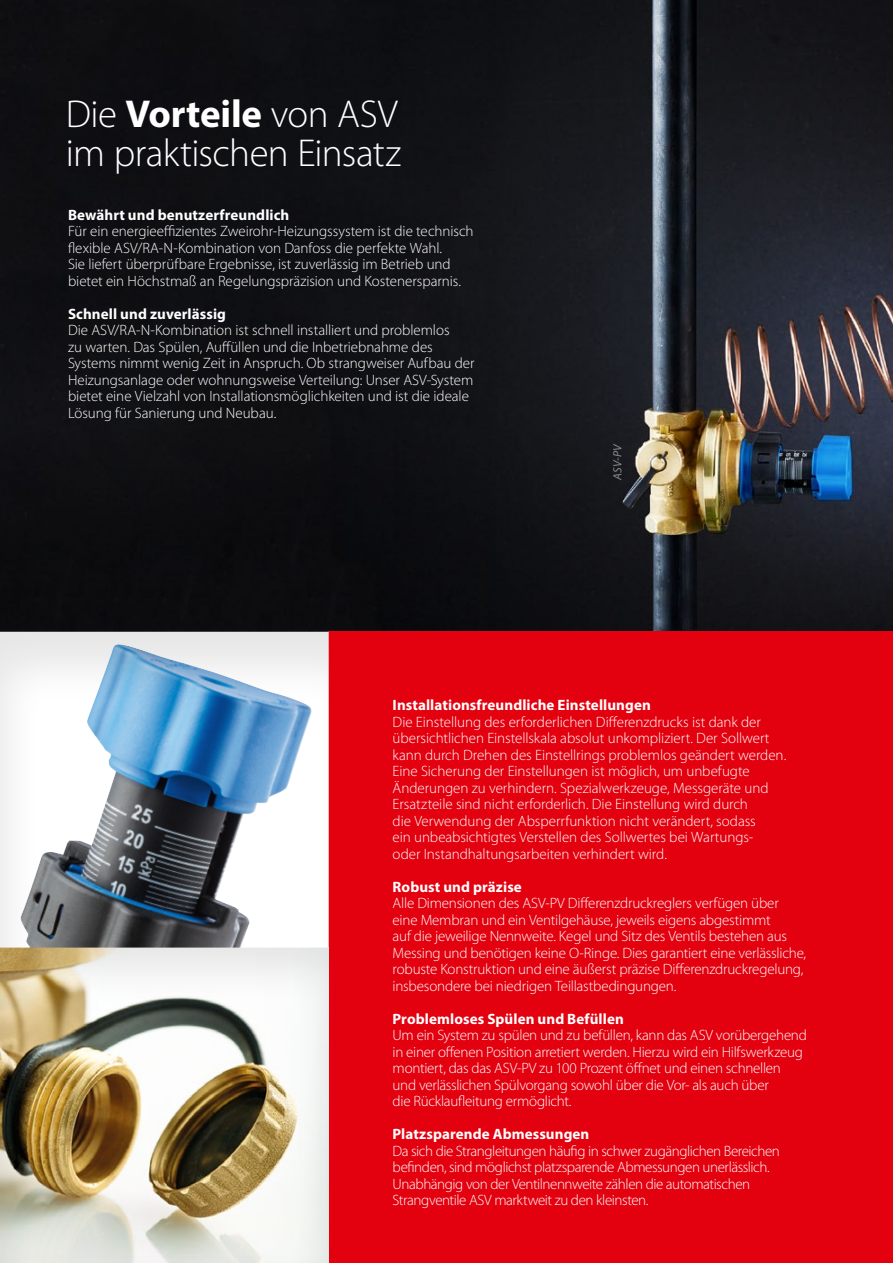
<style>
.page{position:relative;width:893px;height:1263px;background:#fff}
.page>*{position:absolute;margin:0;border:0;box-sizing:border-box;transform-origin:0 0}
.t1{font:300 39px/39px "Myriad Pro";letter-spacing:-.015em;color:#fff}
.t2{font:300 15px/16.5px "Myriad Pro";letter-spacing:-.01em;color:#fff}
.t3{font:300 15px/16.5px "Myriad Pro";letter-spacing:-.03em;color:#fff}
.t4{font:700 15px "Myriad Pro";letter-spacing:.005em;color:#fff}
.t5{font:italic 12px "Myriad Pro";color:#fff}
.s1{font-weight:700}
</style>
<div class="page">
<img style="left:0;top:0;width:893px;height:631px">
<div style="left:329px;top:631px;width:564px;height:632px;background:#e3000f"></div>
<div style="left:0;top:945px;width:331px;height:318px;background:#000;opacity:.1"></div>
<div style="left:0;top:630px;width:329px;height:320px;background:#000;opacity:.1"></div>
<h1 class="t1" style="left:66px;top:94px;width:337px">Die <span class="s1">Vorteile</span> von ASV im praktischen Einsatz</h1>
<p class="t4" style="left:68px;top:205px;width:223px">Bewährt und benutzerfreundlich</p>
<p class="t2" style="left:68px;top:223px;width:407px">Für ein energieeffizientes Zweirohr-Heizungssystem ist die technisch flexible ASV/RA-N-Kombination von Danfoss die perfekte Wahl.<br>Sie liefert überprüfbare Ergebnisse, ist zuverlässig im Betrieb und bietet ein Höchstmaß an Regelungspräzision und Kostenersparnis.</p>
<p class="t4" style="left:68px;top:304px;width:159px">Schnell und zuverlässig</p>
<p class="t2" style="left:68px;top:322px;width:408px">Die ASV/RA-N-Kombination ist schnell installiert und problemlos<br>zu warten. Das Spülen, Auffüllen und die Inbetriebnahme des Systems nimmt wenig Zeit in Anspruch. Ob strangweiser Aufbau der Heizungsanlage oder wohnungsweise Verteilung: Unser ASV-System bietet eine Vielzahl von Installationsmöglichkeiten und ist die ideale Lösung für Sanierung und Neubau.</p>
<p class="t5" style="left:610px;top:480px;width:38px;rotate:-90deg">ASV-PV</p>
<p class="t4" style="left:393px;top:695px;width:260px">Installationsfreundliche Einstellungen</p>
<p class="t2" style="left:393px;top:713px;width:395px">Die Einstellung des erforderlichen Differenzdrucks ist dank der übersichtlichen Einstellskala absolut unkompliziert. Der Sollwert kann durch Drehen des Einstellrings problemlos geändert werden.<br>Eine Sicherung der Einstellungen ist möglich, um unbefugte Änderungen zu verhindern. Spezialwerkzeuge, Messgeräte und Ersatzteile sind nicht erforderlich. Die Einstellung wird durch<br>die Verwendung der Absperrfunktion nicht verändert, sodass<br>ein unbeabsichtigtes Verstellen des Sollwertes bei Wartungs-<br>oder Instandhaltungsarbeiten verhindert wird.</p>
<p class="t4" style="left:393px;top:877px;width:131px">Robust und präzise</p>
<p class="t2" style="left:393px;top:895px;width:415px">Alle Dimensionen des ASV-PV Differenzdruckreglers verfügen über eine Membran und ein Ventilgehäuse, jeweils eigens abgestimmt<br>auf die jeweilige Nennweite. Kegel und Sitz des Ventils bestehen aus Messing und benötigen keine O-Ringe. Dies garantiert eine verlässliche, robuste Konstruktion und eine äußerst präzise Differenzdruckregelung, insbesondere bei niedrigen Teillastbedingungen.</p>
<p class="t4" style="left:393px;top:1009px;width:233px">Problemloses Spülen und Befüllen</p>
<p class="t2" style="left:393px;top:1027px;width:416px">Um ein System zu spülen und zu befüllen, kann das ASV vorübergehend in einer offenen Position arretiert werden. Hierzu wird ein Hilfswerkzeug montiert, das das ASV-PV zu 100 Prozent öffnet und einen schnellen und verlässlichen Spülvorgang sowohl über die Vor- als auch über<br>die Rücklaufleitung ermöglicht.</p>
<p class="t4" style="left:393px;top:1124px;width:198px">Platzsparende Abmessungen</p>
<p class="t3" style="left:393px;top:1142px;width:389px">Da sich die Strangleitungen häufig in schwer zugänglichen Bereichen befinden, sind möglichst platzsparende Abmessungen unerlässlich.<br>Unabhängig von der Ventilnennweite zählen die automatischen Strangventile ASV marktweit zu den kleinsten.</p>
</div>
